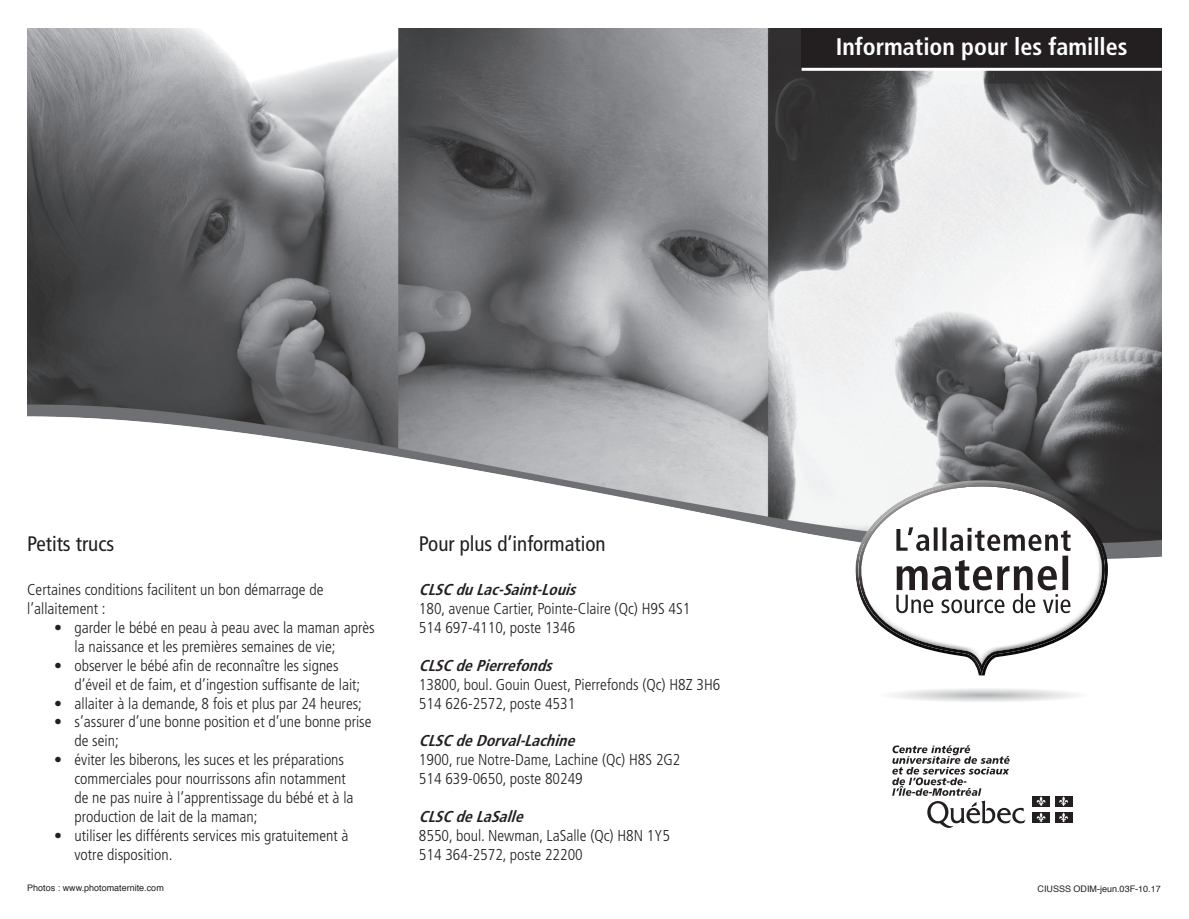
<style>
.page{position:relative;width:1189px;height:919px;background:#fff}
.page>*{position:absolute;margin:0;border:0;box-sizing:border-box;transform-origin:0 0}
.t1{font:700 condensed 24px "Frutiger";color:#fff}
.t2{font:condensed 21px "Frutiger";color:#231f20}
.t3{font:300 condensed 15.75px/18.9px "Frutiger";color:#231f20}
.t4{font:italic 700 condensed 15.75px "Frutiger";color:#231f20}
.t5{font:9px "Helvetica";color:#231f20}
</style>
<div class="page">
<img style="left:27px;top:28px;width:1134px;height:531px">
<div style="left:853px;top:479px;width:252px;height:196px;background:#fff;opacity:.75"></div>
<div style="left:855px;top:520px;width:253px;height:155px;background:#231f20;opacity:.75"></div>
<svg style="left:892px;top:688px;width:184px;height:14px"></svg>
<svg style="left:861px;top:486px;width:240px;height:178px"></svg>
<div style="left:801px;top:28px;width:360px;height:41px;background:#231f20"></div>
<hr style="left:801px;top:68px;width:360px;height:3px;background:#fff">
<svg style="left:892px;top:745px;width:133px;height:83px"></svg>
<div style="left:1032px;top:795px;width:17px;height:11px;background:#231f20"></div>
<svg style="left:1036px;top:796px;width:9px;height:10px"></svg>
<div style="left:1054px;top:795px;width:18px;height:11px;background:#231f20"></div>
<svg style="left:1059px;top:796px;width:9px;height:10px"></svg>
<div style="left:1032px;top:811px;width:17px;height:11px;background:#231f20"></div>
<svg style="left:1036px;top:812px;width:9px;height:10px"></svg>
<div style="left:1054px;top:811px;width:18px;height:11px;background:#231f20"></div>
<svg style="left:1059px;top:812px;width:9px;height:10px"></svg>
<p class="t1" style="left:835px;top:33px;width:293px">Information pour les familles</p>
<p class="t2" style="left:27px;top:531px;width:89px">Petits trucs</p>
<p class="t3" style="left:27px;top:580px;width:298px">Certaines conditions facilitent un bon démarrage de l’allaitement :</p>
<p class="t3" style="left:74px;top:618px;width:302px;text-indent:-20px">• garder le bébé en peau à peau avec la maman après la naissance et les premières semaines de vie;</p>
<p class="t3" style="left:74px;top:656px;width:287px;text-indent:-20px">• observer le bébé afin de reconnaître les signes d’éveil et de faim, et d’ingestion suffisante de lait;</p>
<p class="t3" style="left:54px;top:693px;width:309px">• allaiter à la demande, 8 fois et plus par 24 heures;</p>
<p class="t3" style="left:74px;top:712px;width:298px;text-indent:-20px">• s’assurer d’une bonne position et d’une bonne prise de sein;</p>
<p class="t3" style="left:74px;top:750px;width:281px;text-indent:-20px">• éviter les biberons, les suces et les préparations commerciales pour nourrissons afin notamment de ne pas nuire à l’apprentissage du bébé et à la production de lait de la maman;</p>
<p class="t3" style="left:74px;top:826px;width:275px;text-indent:-20px">• utiliser les différents services mis gratuitement à votre disposition.</p>
<p class="t2" style="left:419px;top:531px;width:188px">Pour plus d’information</p>
<p class="t4" style="left:419px;top:580px;width:164px">CLSCduLac-Saint-Louis</p>
<p class="t3" style="left:419px;top:599px;width:273px">180, avenue Cartier, Pointe-Claire (Qc) H9S 4S1</p>
<p class="t3" style="left:419px;top:618px;width:158px">514 697-4110, poste 1346</p>
<p class="t4" style="left:419px;top:655px;width:140px">CLSCdePierrefonds</p>
<p class="t3" style="left:419px;top:674px;width:303px">13800, boul. Gouin Ouest, Pierrefonds (Qc) H8Z 3H6</p>
<p class="t3" style="left:419px;top:693px;width:158px">514 626-2572, poste 4531</p>
<p class="t4" style="left:419px;top:731px;width:162px">CLSCdeDorval-Lachine</p>
<p class="t3" style="left:419px;top:750px;width:263px">1900, rue Notre-Dame, Lachine (Qc) H8S 2G2</p>
<p class="t3" style="left:419px;top:769px;width:165px">514 639-0650, poste 80249</p>
<p class="t4" style="left:419px;top:807px;width:111px">CLSCdeLaSalle</p>
<p class="t3" style="left:419px;top:826px;width:252px">8550, boul. Newman, LaSalle (Qc) H8N 1Y5</p>
<p class="t3" style="left:419px;top:845px;width:165px">514 364-2572, poste 22200</p>
<p class="t5" style="left:27px;top:880px;width:138px">Photos : www.photomaternite.com</p>
<p class="t5" style="left:1037px;top:881px;width:125px">CIUSSS ODIM-jeun.03F-10.17</p>
</div>
